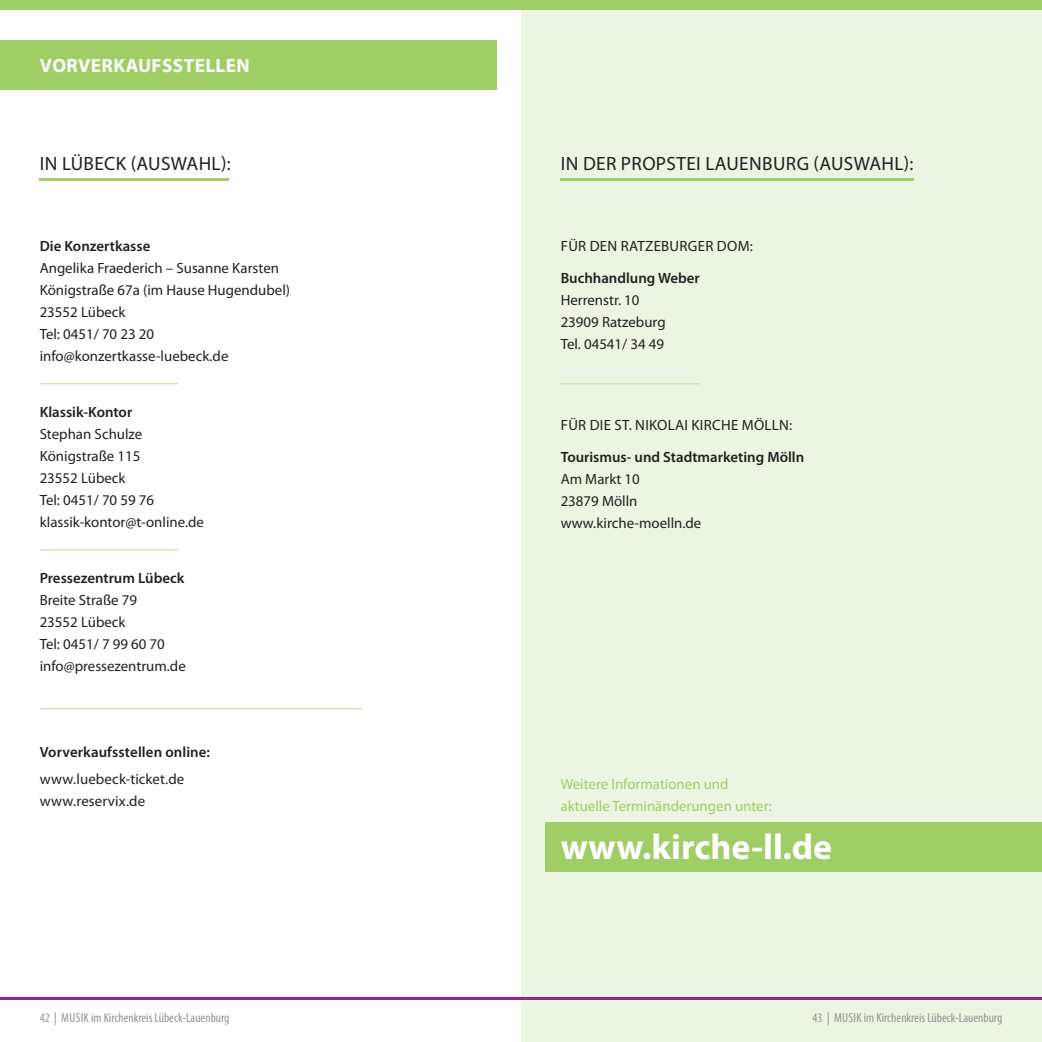
<style>
.page{position:relative;width:1042px;height:1042px;background:#fff}
.page>*{position:absolute;margin:0;border:0;box-sizing:border-box;transform-origin:0 0}
.t1{font:700 35.88px "Myriad Pro";color:#fff}
.t2{font:19.25px "Myriad Pro";letter-spacing:.02em;color:#231f20}
.t3{font:700 19.25px "Myriad Pro";letter-spacing:.02em;color:#fff}
.t4{font:14.88px/21.9px "Myriad Pro";color:#231f20}
.t5{font:600 14.88px "Myriad Pro";color:#231f20}
.t6{font:14.88px/21.9px "Myriad Pro";color:#9fce66}
.t7{font:14.88px "Myriad Pro";letter-spacing:.02em;color:#231f20}
.t8{font:condensed 13.12px "Myriad Pro";color:#939598}
.s1{font-stretch:normal}
</style>
<div class="page">
<div style="left:521px;top:5px;width:521px;height:1037px;background:#ecf5e1"></div>
<div style="left:0;top:0;width:1042px;height:10px;background:#9fce66"></div>
<div style="left:546px;top:821px;width:496px;height:50px;background:#9fce66"></div>
<div style="left:0;top:40px;width:496px;height:50px;background:#9fce66"></div>
<hr style="left:40px;top:178px;width:189px;height:3px;background:#9fce66">
<hr style="left:561px;top:178px;width:353px;height:3px;background:#9fce66">
<hr style="left:0;top:997px;width:1042px;height:3px;background:#90268f">
<hr style="left:40px;top:383px;width:139px;height:1px;background:#c9e2a9">
<hr style="left:561px;top:383px;width:138px;height:1px;background:#c9e2a9">
<hr style="left:40px;top:549px;width:139px;height:1px;background:#c9e2a9">
<hr style="left:40px;top:708px;width:322px;height:1px;background:#c9e2a9">
<p class="t3" style="left:40px;top:52px;width:211px">VORVERKAUFSSTELLEN</p>
<p class="t2" style="left:40px;top:151px;width:192px">IN LÜBECK (AUSWAHL):</p>
<p class="t5" style="left:40px;top:237px;width:112px">Die Konzertkasse</p>
<p class="t4" style="left:40px;top:257px;width:252px">Angelika Fraederich – Susanne Karsten<br>Königstraße 67a (im Hause Hugendubel)<br>23552 Lübeck<br>Tel: 0451/ 70 23 20 info@konzertkasse-luebeck.de</p>
<p class="t5" style="left:40px;top:403px;width:94px">Klassik-Kontor</p>
<p class="t4" style="left:40px;top:423px;width:166px">Stephan Schulze<br>Königstraße 115<br>23552 Lübeck<br>Tel: 0451/ 70 59 76 klassik-kontor@t-online.de</p>
<p class="t5" style="left:40px;top:569px;width:146px">Pressezentrum Lübeck</p>
<p class="t4" style="left:40px;top:589px;width:148px">Breite Straße 79<br>23552 Lübeck<br>Tel: 0451/ 7 99 60 70 info@pressezentrum.de</p>
<p class="t5" style="left:40px;top:743px;width:172px">Vorverkaufsstellen online:</p>
<p class="t4" style="left:40px;top:768px;width:146px">www.luebeck-ticket.de www.reservix.de</p>
<p class="t2" style="left:561px;top:151px;width:354px">IN DER PROPSTEI LAUENBURG (AUSWAHL):</p>
<p class="t7" style="left:561px;top:237px;width:193px">FÜR DEN RATZEBURGER DOM:</p>
<p class="t5" style="left:561px;top:268px;width:141px">Buchhandlung Weber</p>
<p class="t4" style="left:561px;top:289px;width:106px">Herrenstr. 10<br>23909 Ratzeburg<br>Tel. 04541/ 34 49</p>
<p class="t7" style="left:561px;top:416px;width:233px">FÜR DIE ST. NIKOLAI KIRCHE MÖLLN:</p>
<p class="t5" style="left:561px;top:447px;width:245px">Tourismus- und Stadtmarketing Mölln</p>
<p class="t4" style="left:561px;top:467px;width:142px">Am Markt 10<br>23879 Mölln www.kirche-moelln.de</p>
<p class="t6" style="left:561px;top:772px;width:213px">Weitere Informationen und aktuelle Terminänderungen unter:</p>
<h1 class="t1" style="left:561px;top:823px;width:273px">www.kirche-ll.de</h1>
<p class="t8" style="left:40px;top:1010px;width:191px">42 <span class="s1">|</span> MUSIK im Kirchenkreis Lübeck-Lauenburg</p>
<p class="t8" style="left:812px;top:1010px;width:191px">43 <span class="s1">|</span> MUSIK im Kirchenkreis Lübeck-Lauenburg</p>
</div>
